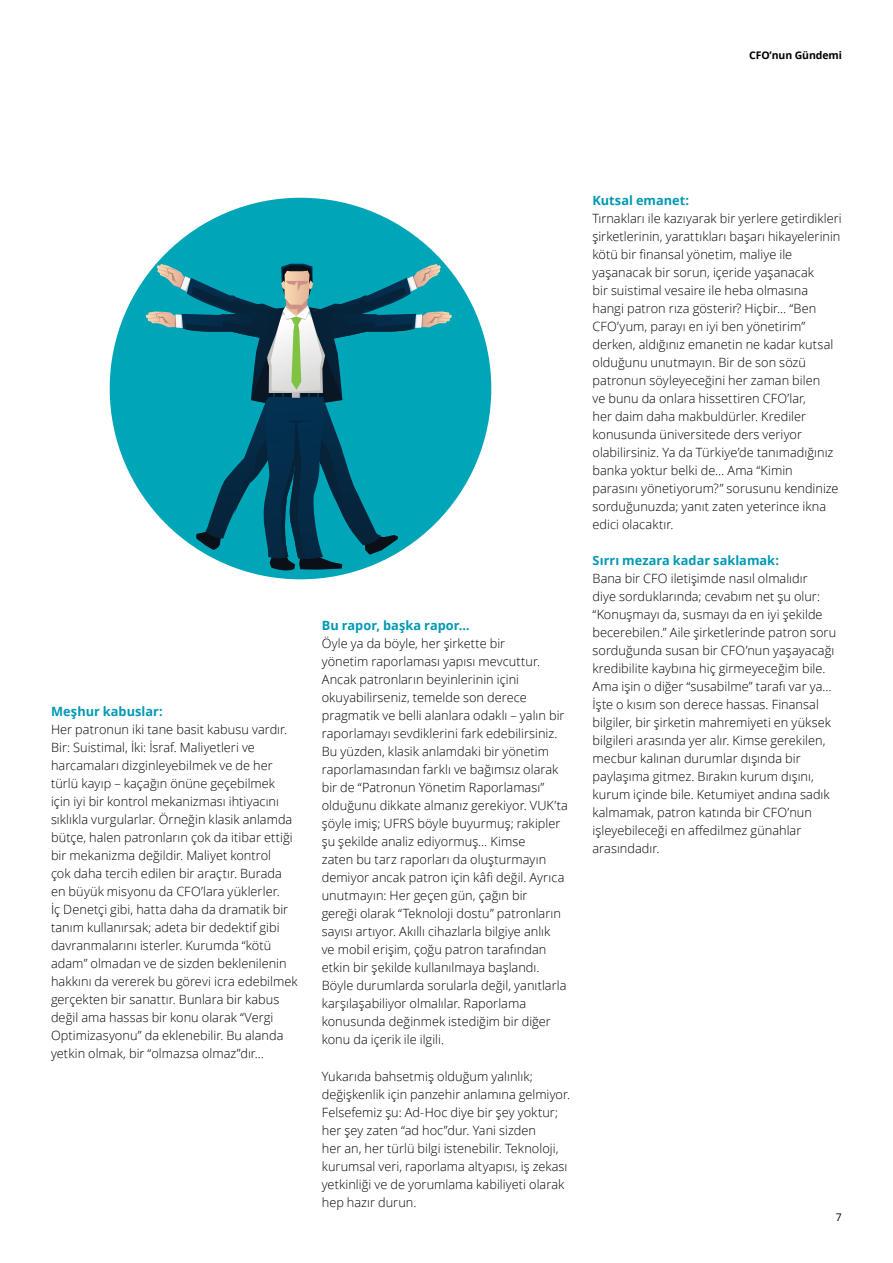
<style>
.page{position:relative;width:893px;height:1263px;background:#fff}
.page>*{position:absolute;margin:0;border:0;box-sizing:border-box;transform-origin:0 0}
.t1{font:300 12.75px/18px "Open Sans";letter-spacing:.005em;color:#000}
.t2{font:700 12.75px "Open Sans";color:#0099b3}
.t3{font:700 10.5px "Open Sans";letter-spacing:-.01em;color:#000}
.t4{font:10.5px "Open Sans";color:#000}
</style>
<div class="page">
<div style="left:110px;top:198px;width:381px;height:381px;background:#00a5b8;border-radius:50%"></div>
<svg style="left:146px;top:264px;width:306px;height:306px"></svg>
<p class="t3" style="left:749px;top:48px;width:94px">CFO’nun Gündemi</p>
<p class="t2" style="left:51px;top:702px;width:113px">Meşhur kabuslar:</p>
<p class="t1" style="left:51px;top:719px;width:248px">Her patronun iki tane basit kabusu vardır.<br>Bir: Suistimal, İki: İsraf. Maliyetleri ve harcamaları dizginleyebilmek ve de her türlü kayıp – kaçağın önüne geçebilmek için iyi bir kontrol mekanizması ihtiyacını sıklıkla vurgularlar. Örneğin klasik anlamda bütçe, halen patronların çok da itibar ettiği bir mekanizma değildir. Maliyet kontrol<br>çok daha tercih edilen bir araçtır. Burada en büyük misyonu da CFO’lara yüklerler.<br>İç Denetçi gibi, hatta daha da dramatik bir tanım kullanırsak; adeta bir dedektif gibi davranmalarını isterler. Kurumda “kötü adam” olmadan ve de sizden beklenilenin hakkını da vererek bu görevi icra edebilmek gerçekten bir sanattır. Bunlara bir kabus değil ama hassas bir konu olarak “Vergi Optimizasyonu” da eklenebilir. Bu alanda yetkin olmak, bir “olmazsa olmaz”dır…</p>
<p class="t2" style="left:322px;top:617px;width:149px">Bu rapor, başka rapor…</p>
<p class="t1" style="left:322px;top:634px;width:248px">Öyle ya da böyle, her şirkette bir<br>yönetim raporlaması yapısı mevcuttur.<br>Ancak patronların beyinlerinin içini okuyabilirseniz, temelde son derece pragmatik ve belli alanlara odaklı – yalın bir raporlamayı sevdiklerini fark edebilirsiniz.<br>Bu yüzden, klasik anlamdaki bir yönetim raporlamasından farklı ve bağımsız olarak bir de “Patronun Yönetim Raporlaması” olduğunu dikkate almanız gerekiyor. VUK’ta şöyle imiş; UFRS böyle buyurmuş; rakipler şu şekilde analiz ediyormuş… Kimse<br>zaten bu tarz raporları da oluşturmayın demiyor ancak patron için kâfi değil. Ayrıca unutmayın: Her geçen gün, çağın bir<br>gereği olarak “Teknoloji dostu” patronların sayısı artıyor. Akıllı cihazlarla bilgiye anlık<br>ve mobil erişim, çoğu patron tarafından etkin bir şekilde kullanılmaya başlandı.<br>Böyle durumlarda sorularla değil, yanıtlarla karşılaşabiliyor olmalılar. Raporlama konusunda değinmek istediğim bir diğer konu da içerik ile ilgili.</p>
<p class="t1" style="left:322px;top:1066px;width:250px">Yukarıda bahsetmiş olduğum yalınlık; değişkenlik için panzehir anlamına gelmiyor.<br>Felsefemiz şu: Ad-Hoc diye bir şey yoktur; her şey zaten “ad hoc”dur. Yani sizden<br>her an, her türlü bilgi istenebilir. Teknoloji, kurumsal veri, raporlama altyapısı, iş zekası yetkinliği ve de yorumlama kabiliyeti olarak hep hazır durun.</p>
<p class="t2" style="left:592px;top:191px;width:98px">Kutsal emanet:</p>
<p class="t1" style="left:592px;top:209px;width:251px">Tırnakları ile kazıyarak bir yerlere getirdikleri şirketlerinin, yarattıkları başarı hikayelerinin kötü bir finansal yönetim, maliye ile yaşanacak bir sorun, içeride yaşanacak<br>bir suistimal vesaire ile heba olmasına hangi patron rıza gösterir? Hiçbir… “Ben CFO’yum, parayı en iyi ben yönetirim” derken, aldığınız emanetin ne kadar kutsal olduğunu unutmayın. Bir de son sözü patronun söyleyeceğini her zaman bilen<br>ve bunu da onlara hissettiren CFO’lar,<br>her daim daha makbuldürler. Krediler konusunda üniversitede ders veriyor olabilirsiniz. Ya da Türkiye’de tanımadığınız banka yoktur belki de… Ama “Kimin<br>parasını yönetiyorum?” sorusunu kendinize sorduğunuzda; yanıt zaten yeterince ikna edici olacaktır.</p>
<p class="t2" style="left:592px;top:551px;width:188px">Sırrı mezara kadar saklamak:</p>
<p class="t1" style="left:592px;top:569px;width:245px">Bana bir CFO iletişimde nasıl olmalıdır<br>diye sorduklarında; cevabım net şu olur: “Konuşmayı da, susmayı da en iyi şekilde becerebilen.” Aile şirketlerinde patron soru sorduğunda susan bir CFO’nun yaşayacağı kredibilite kaybına hiç girmeyeceğim bile.<br>Ama işin o diğer “susabilme” tarafı var ya… İşte o kısım son derece hassas. Finansal bilgiler, bir şirketin mahremiyeti en yüksek bilgileri arasında yer alır. Kimse gerekilen, mecbur kalınan durumlar dışında bir paylaşıma gitmez. Bırakın kurum dışını, kurum içinde bile. Ketumiyet andına sadık kalmamak, patron katında bir CFO’nun işleyebileceği en affedilmez günahlar arasındadır.</p>
<p class="t4" style="left:836px;top:1210px;width:8px">7</p>
</div>
